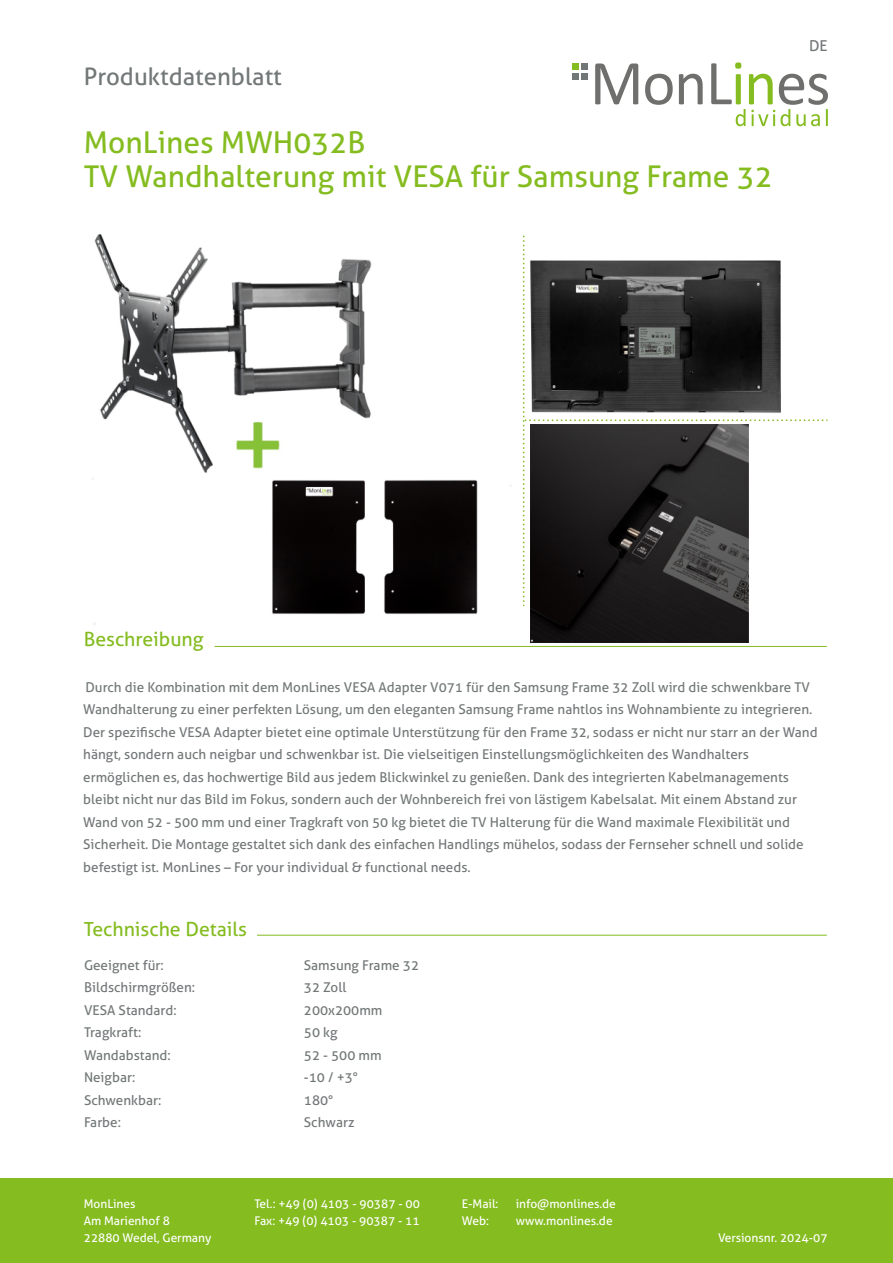
<style>
.page{position:relative;width:893px;height:1263px;background:#fff}
.page>*{position:absolute;margin:0;border:0;box-sizing:border-box;transform-origin:0 0}
.t1{font:30px/34px "Aller";color:#85bc20}
.t2{font:24px "Aller";color:#727777}
.t3{font:19.5px "Aller";color:#85bc20}
.t4{font:15px "Aller";color:#727777}
.t5{font:13.5px/22.5px "Aller";color:#727777}
.t6{font:12px "Aller";color:#fff}
</style>
<div class="page">
<div style="left:0;top:1178px;width:893px;height:85px;background:#85bc20"></div>
<svg style="left:595px;top:63px;width:43px;height:41px"></svg>
<svg style="left:645px;top:74px;width:28px;height:31px"></svg>
<svg style="left:679px;top:74px;width:24px;height:30px"></svg>
<svg style="left:711px;top:62px;width:117px;height:64px"></svg>
<svg style="left:573px;top:64px;width:15px;height:6px"></svg>
<div style="left:573px;top:73px;width:6px;height:7px;background:#717676"></div>
<div style="left:582px;top:73px;width:6px;height:7px;background:#717676"></div>
<img style="left:531px;top:606px;width:218px;height:37px">
<img style="left:92px;top:234px;width:386px;height:391px">
<svg style="left:523px;top:236px;width:304px;height:370px"></svg>
<hr style="left:215px;top:646px;width:612px;height:1px;background:#85bc20">
<hr style="left:257px;top:935px;width:570px;height:1px;background:#85bc20">
<h2 class="t2" style="left:84px;top:63px;width:200px">Produktdatenblatt</h2>
<h1 class="t1" style="left:84px;top:126px;width:690px">MonLines MWH032B<br>TV Wandhalterung mit VESA für Samsung Frame 32</h1>
<p class="t4" style="left:809px;top:37px;width:20px">DE</p>
<h3 class="t3" style="left:84px;top:628px;width:121px">Beschreibung</h3>
<p class="t5" style="left:83px;top:676px;width:736px">Durch die Kombination mit dem MonLines VESA Adapter V071 für den Samsung Frame 32 Zoll wird die schwenkbare TV Wandhalterung zu einer perfekten Lösung, um den eleganten Samsung Frame nahtlos ins Wohnambiente zu integrieren.<br>Der spezifische VESA Adapter bietet eine optimale Unterstützung für den Frame 32, sodass er nicht nur starr an der Wand hängt, sondern auch neigbar und schwenkbar ist. Die vielseitigen Einstellungsmöglichkeiten des Wandhalters ermöglichen es, das hochwertige Bild aus jedem Blickwinkel zu genießen. Dank des integrierten Kabelmanagements bleibt nicht nur das Bild im Fokus, sondern auch der Wohnbereich frei von lästigem Kabelsalat. Mit einem Abstand zur Wand von 52 - 500 mm und einer Tragkraft von 50 kg bietet die TV Halterung für die Wand maximale Flexibilität und Sicherheit. Die Montage gestaltet sich dank des einfachen Handlings mühelos, sodass der Fernseher schnell und solide befestigt ist. MonLines – For your individual &amp; functional needs.</p>
<h3 class="t3" style="left:84px;top:917px;width:165px">Technische Details</h3>
<p class="t5" style="left:84px;top:954px;width:113px">Geeignet für:<br>Bildschirmgrößen:<br>VESA Standard:<br>Tragkraft:<br>Wandabstand:<br>Neigbar:<br>Schwenkbar:<br>Farbe:</p>
<p class="t5" style="left:304px;top:954px;width:117px">Samsung Frame 32<br>32 Zoll<br>200x200mm<br>50 kg<br>52 - 500 mm<br>-10 / +3°<br>180°<br>Schwarz</p>
<p class="t6" style="left:84px;top:1196px;width:53px">MonLines</p>
<p class="t6" style="left:254px;top:1196px;width:167px">Tel.: +49 (0) 4103 - 90387 - 00</p>
<p class="t6" style="left:462px;top:1196px;width:38px">E-Mail:</p>
<p class="t6" style="left:516px;top:1196px;width:102px">info@monlines.de</p>
<p class="t6" style="left:84px;top:1213px;width:88px">Am Marienhof 8</p>
<p class="t6" style="left:254px;top:1213px;width:167px">Fax: +49 (0) 4103 - 90387 - 11</p>
<p class="t6" style="left:462px;top:1213px;width:29px">Web:</p>
<p class="t6" style="left:516px;top:1213px;width:98px">www.monlines.de</p>
<p class="t6" style="left:84px;top:1230px;width:129px">22880 Wedel, Germany</p>
<p class="t6" style="left:718px;top:1230px;width:111px">Versionsnr. 2024-07</p>
</div>
